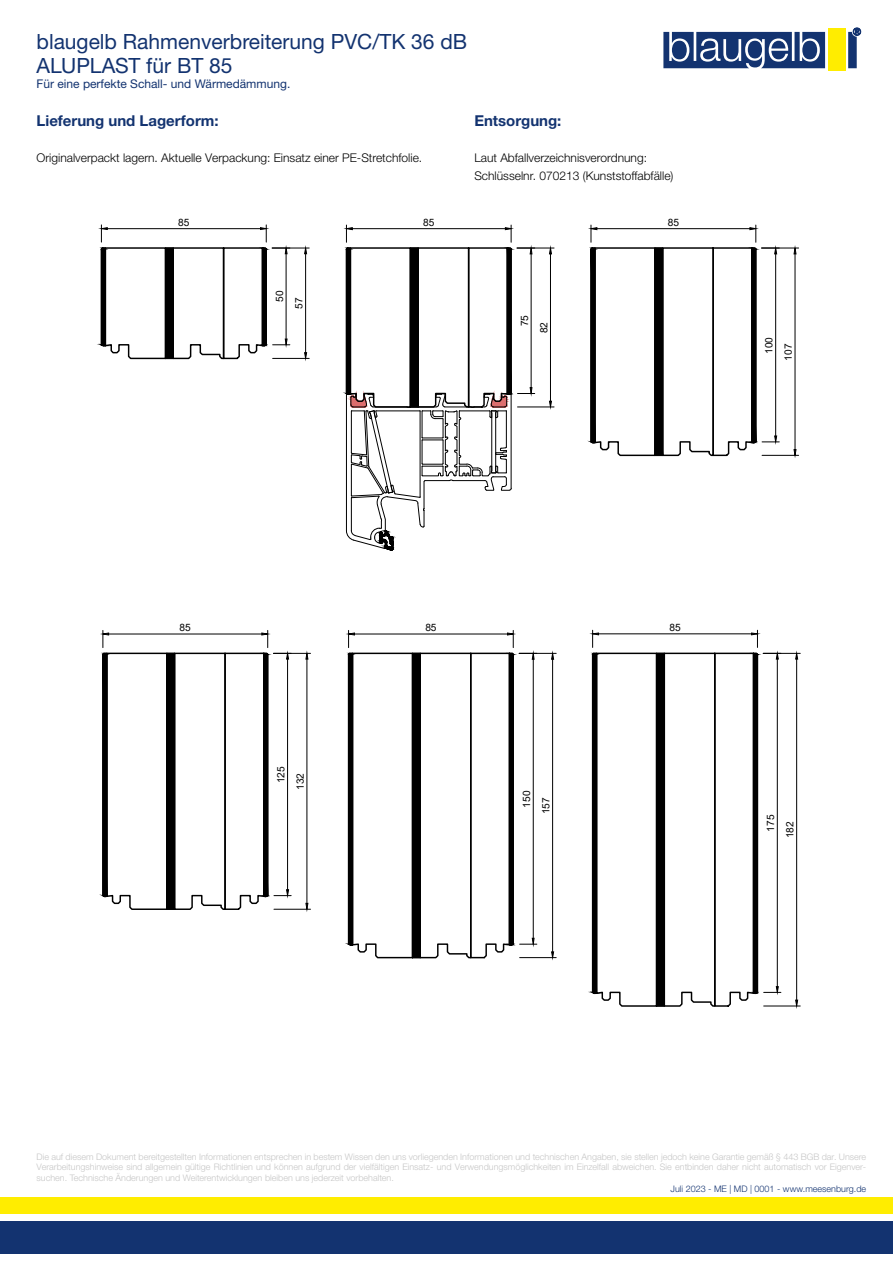
<style>
.page{position:relative;width:893px;height:1263px;background:#fff}
.page>*{position:absolute;margin:0;border:0;box-sizing:border-box;transform-origin:0 0}
.t1{font:21px/24px "Helvetica Neue World 55 Roman";color:#133370}
.t2{font:700 15px "Helvetica Neue World 75";color:#133370}
.t3{font:12px/18px "Helvetica Neue World 45 Lt";color:#000}
.t4{font:12px "Helvetica Neue World 55 Roman";color:#133370}
.t5{font:10.2px/19.4px "Arial";color:#000}
.t6{font:9px/10.8px "Helvetica Neue World 45 Lt";color:#c6c6c6;text-align:justify}
.t7{font:9px "Helvetica Neue World 45 Lt";color:#133370}
</style>
<div class="page">
<div style="left:0;top:1222px;width:893px;height:32px;background:#133370"></div>
<div style="left:0;top:1197px;width:893px;height:17px;background:#ffed00"></div>
<svg style="left:663px;top:28px;width:198px;height:40px"></svg>
<div style="left:828px;top:29px;width:17px;height:42px;background:#ffed00"></div>
<hr style="left:272px;top:248px;width:37px;height:1px;background:#000">
<hr style="left:273px;top:358px;width:36px;height:1px;background:#000">
<hr style="left:305px;top:254px;width:1px;height:99px;background:#000">
<svg style="left:304px;top:247px;width:3px;height:7px"></svg>
<svg style="left:304px;top:352px;width:3px;height:7px"></svg>
<svg style="left:100px;top:225px;width:190px;height:135px"></svg>
<div style="left:165px;top:247px;width:9px;height:112px;border:1px solid #000"></div>
<hr style="left:517px;top:248px;width:37px;height:1px;background:#000">
<hr style="left:517px;top:407px;width:37px;height:1px;background:#000">
<hr style="left:550px;top:254px;width:1px;height:147px;background:#000">
<svg style="left:549px;top:247px;width:3px;height:8px"></svg>
<svg style="left:549px;top:400px;width:3px;height:8px"></svg>
<svg style="left:345px;top:225px;width:190px;height:326px"></svg>
<hr style="left:762px;top:248px;width:37px;height:1px;background:#000">
<hr style="left:762px;top:455px;width:37px;height:1px;background:#000">
<hr style="left:795px;top:254px;width:1px;height:196px;background:#000">
<svg style="left:793px;top:247px;width:4px;height:8px"></svg>
<svg style="left:793px;top:449px;width:4px;height:7px"></svg>
<svg style="left:589px;top:225px;width:190px;height:232px"></svg>
<div style="left:654px;top:247px;width:9px;height:209px;border:1px solid #000"></div>
<hr style="left:273px;top:653px;width:37px;height:1px;background:#000">
<hr style="left:274px;top:909px;width:36px;height:1px;background:#000">
<hr style="left:307px;top:659px;width:1px;height:244px;background:#000">
<svg style="left:305px;top:653px;width:4px;height:7px"></svg>
<svg style="left:305px;top:902px;width:4px;height:8px"></svg>
<svg style="left:101px;top:630px;width:190px;height:280px"></svg>
<div style="left:166px;top:653px;width:9px;height:257px;border:1px solid #000"></div>
<hr style="left:763px;top:653px;width:37px;height:1px;background:#000">
<hr style="left:764px;top:1006px;width:36px;height:1px;background:#000">
<hr style="left:796px;top:659px;width:1px;height:341px;background:#000">
<svg style="left:795px;top:653px;width:3px;height:7px"></svg>
<svg style="left:795px;top:999px;width:3px;height:8px"></svg>
<svg style="left:591px;top:630px;width:190px;height:377px"></svg>
<div style="left:656px;top:653px;width:9px;height:354px;border:1px solid #000"></div>
<hr style="left:519px;top:653px;width:37px;height:1px;background:#000">
<hr style="left:520px;top:957px;width:36px;height:1px;background:#000">
<hr style="left:552px;top:659px;width:1px;height:293px;background:#000">
<svg style="left:551px;top:653px;width:3px;height:7px"></svg>
<svg style="left:551px;top:951px;width:3px;height:7px"></svg>
<svg style="left:347px;top:630px;width:190px;height:329px"></svg>
<div style="left:412px;top:653px;width:9px;height:305px;border:1px solid #000"></div>
<h1 class="t1" style="left:37px;top:30px;width:432px">blaugelb Rahmenverbreiterung PVC/TK 36 dB<br>ALUPLAST für BT 85</h1>
<h3 class="t4" style="left:37px;top:77px;width:255px">Für eine perfekte Schall- und Wärmedämmung.</h3>
<h2 class="t2" style="left:37px;top:112px;width:184px">Lieferung und Lagerform:</h2>
<h3 class="t3" style="left:37px;top:149px;width:387px">Originalverpackt lagern. Aktuelle Verpackung: Einsatz einer PE-Stretchfolie.</h3>
<h2 class="t2" style="left:474px;top:112px;width:89px">Entsorgung:</h2>
<h3 class="t3" style="left:474px;top:149px;width:201px">Laut Abfallverzeichnisverordnung:<br>Schlüsselnr. 070213 (Kunststoffabfälle)</h3>
<p class="t5" style="left:180px;top:210px;width:13px">85</p>
<p class="t5" style="left:178px;top:212px;width:13px">85</p>
<p class="t5" style="left:425px;top:210px;width:13px">85</p>
<p class="t5" style="left:423px;top:212px;width:13px">85</p>
<p class="t5" style="left:670px;top:210px;width:13px">85</p>
<p class="t5" style="left:668px;top:212px;width:13px">85</p>
<p class="t5" style="left:272px;top:307px;width:20px;text-indent:7px;rotate:-90deg">50<br>57</p>
<p class="t5" style="left:270px;top:309px;width:20px;text-indent:7px;rotate:-90deg">50<br>57</p>
<p class="t5" style="left:517px;top:331px;width:20px;text-indent:7px;rotate:-90deg">75<br>82</p>
<p class="t5" style="left:515px;top:333px;width:20px;text-indent:7px;rotate:-90deg">75<br>82</p>
<p class="t5" style="left:761px;top:358px;width:25px;text-indent:7px;rotate:-90deg">100<br>107</p>
<p class="t5" style="left:759px;top:360px;width:25px;text-indent:7px;rotate:-90deg">100<br>107</p>
<p class="t5" style="left:180px;top:617px;width:13px">85</p>
<p class="t5" style="left:178px;top:620px;width:13px">85</p>
<p class="t5" style="left:271px;top:790px;width:25px;text-indent:7px;rotate:-90deg">125<br>132</p>
<p class="t5" style="left:269px;top:792px;width:25px;text-indent:7px;rotate:-90deg">125<br>132</p>
<p class="t5" style="left:425px;top:618px;width:13px">85</p>
<p class="t5" style="left:423px;top:620px;width:13px">85</p>
<p class="t5" style="left:517px;top:814px;width:25px;text-indent:7px;rotate:-90deg">150<br>157</p>
<p class="t5" style="left:515px;top:816px;width:25px;text-indent:7px;rotate:-90deg">150<br>157</p>
<p class="t5" style="left:669px;top:617px;width:13px">85</p>
<p class="t5" style="left:667px;top:620px;width:13px">85</p>
<p class="t5" style="left:761px;top:838px;width:25px;text-indent:7px;rotate:-90deg">175<br>182</p>
<p class="t5" style="left:759px;top:840px;width:25px;text-indent:7px;rotate:-90deg">175<br>182</p>
<p class="t6" style="left:37px;top:1151px;width:831px">Die auf diesem Dokument bereitgestellten Informationen entsprechen in bestem Wissen den uns vorliegenden Informationen und technischen Angaben, sie stellen jedoch keine Garantie gemäß § 443 BGB dar. Unsere Verarbeitungshinweise sind allgemein gültige Richtlinien und können aufgrund der vielfältigen Einsatz- und Verwendungsmöglichkeiten im Einzelfall abweichen. Sie entbinden daher nicht automatisch vor Eigenver&shy;suchen. Technische Änderungen und Weiterentwicklungen bleiben uns jederzeit vorbehalten.</p>
<p class="t7" style="left:670px;top:1183px;width:197px">Juli 2023 - ME | MD | 0001 - www.meesenburg.de</p>
</div>
